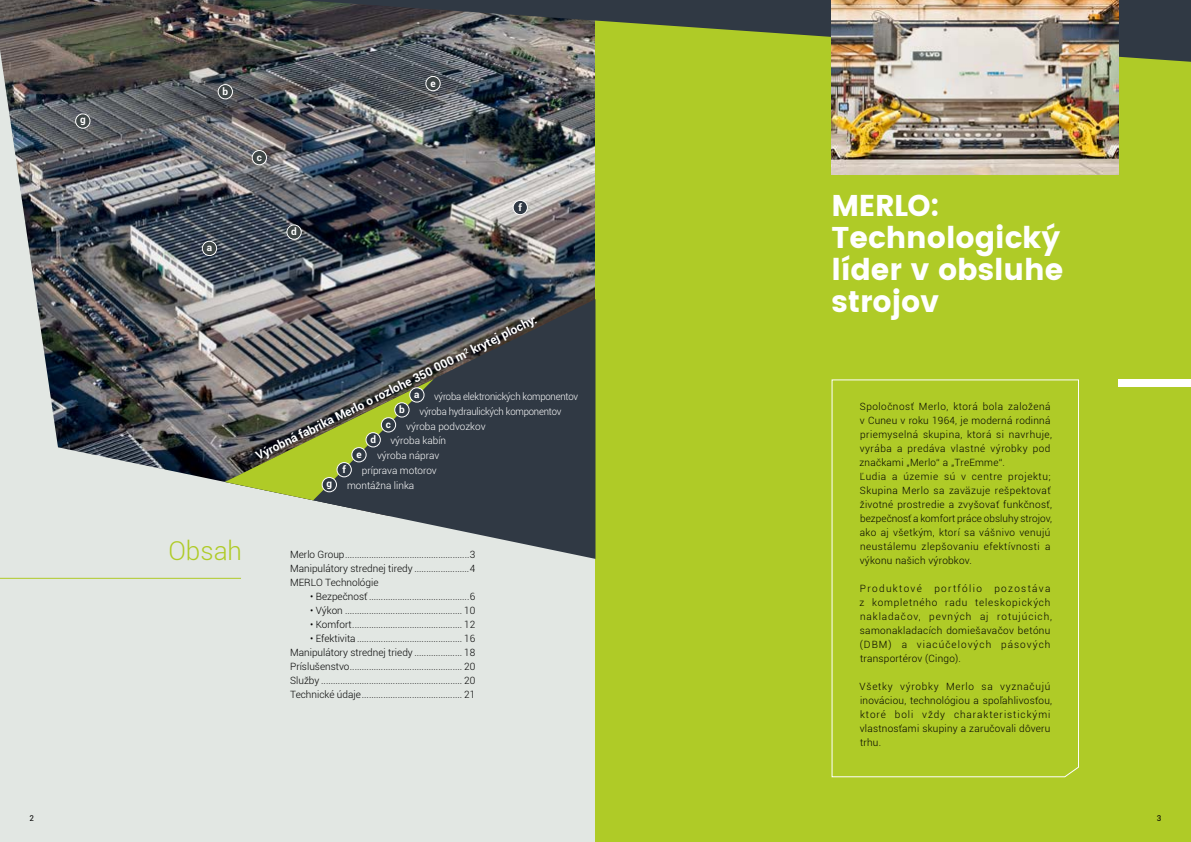
<style>
.page{position:relative;width:1191px;height:842px;background:#e2e7e3}
.page>*{position:absolute;margin:0;border:0;box-sizing:border-box;transform-origin:0 0}
.t1{font:30px/32px "Poppins";color:#fff}
.t2{font:300 26px "Roboto";color:#afcb27}
.t3{font:700 12px "Roboto";color:#fff}
.t4{font:300 10px/14px "Roboto";letter-spacing:.035em;color:#000;text-align:justify}
.t5{font:300 10px/14px "Roboto";letter-spacing:.08em;color:#000}
.t6{font:300 10px "Roboto";color:#000}
.t7{font:300 10px "Roboto";letter-spacing:-.01em;color:#fff}
.t8{font:300 10px "Roboto";letter-spacing:-.01em;color:#fff;scale:.95 1}
.t9{font:700 10px "Roboto";color:#fff}
.t10{font:8px "Roboto";color:#000}
</style>
<div class="page">
<img style="left:0;top:0;width:595px;height:482px">
<div style="left:595px;top:0;width:596px;height:842px;background:#afcb27"></div>
<svg style="left:299px;top:0;width:892px;height:62px"></svg>
<img style="left:831px;top:0;width:287px;height:174px">
<svg style="left:831px;top:379px;width:248px;height:399px"></svg>
<div style="left:1118px;top:379px;width:73px;height:7px;background:#fff"></div>
<hr style="left:0;top:578px;width:241px;height:1px;background:#afcb27">
<svg style="left:225px;top:299px;width:370px;height:260px;fill:#303944"></svg>
<svg style="left:225px;top:379px;width:209px;height:121px;background:#636d4a"></svg>
<div style="left:426px;top:76px;width:14px;height:15px;background:#3f4746;border-radius:50%"></div>
<div style="left:425px;top:76px;width:16px;height:15px;border:1px solid #fff;border-radius:50%"></div>
<div style="left:287px;top:225px;width:14px;height:14px;background:#3f4746;border-radius:50%"></div>
<div style="left:286px;top:224px;width:16px;height:16px;border:1px solid #fff;border-radius:50%"></div>
<div style="left:202px;top:241px;width:15px;height:15px;background:#3f4746;border-radius:50%"></div>
<div style="left:202px;top:241px;width:15px;height:15px;border:1px solid #fff;border-radius:50%"></div>
<div style="left:218px;top:85px;width:14px;height:14px;background:#3f4746;border-radius:50%"></div>
<div style="left:218px;top:84px;width:15px;height:15px;border:1px solid #fff;border-radius:50%"></div>
<div style="left:76px;top:114px;width:14px;height:14px;background:#3f4746;border-radius:50%"></div>
<div style="left:75px;top:113px;width:15px;height:16px;border:1px solid #fff;border-radius:50%"></div>
<div style="left:410px;top:388px;width:14px;height:14px;background:#303944;border-radius:50%"></div>
<div style="left:409px;top:387px;width:15px;height:16px;border:1px solid #fff;border-radius:50%"></div>
<div style="left:513px;top:200px;width:14px;height:15px;background:#303944;border-radius:50%"></div>
<div style="left:512px;top:200px;width:16px;height:15px;border:1px solid #fff;border-radius:50%"></div>
<div style="left:337px;top:463px;width:14px;height:14px;background:#303944;border-radius:50%"></div>
<div style="left:336px;top:462px;width:16px;height:15px;border:1px solid #fff;border-radius:50%"></div>
<div style="left:366px;top:433px;width:14px;height:14px;background:#303944;border-radius:50%"></div>
<div style="left:365px;top:432px;width:16px;height:15px;border:1px solid #fff;border-radius:50%"></div>
<div style="left:252px;top:150px;width:14px;height:15px;background:#3f4746;border-radius:50%"></div>
<div style="left:252px;top:150px;width:15px;height:15px;border:1px solid #fff;border-radius:50%"></div>
<div style="left:381px;top:418px;width:14px;height:14px;background:#303944;border-radius:50%"></div>
<div style="left:381px;top:417px;width:15px;height:15px;border:1px solid #fff;border-radius:50%"></div>
<div style="left:322px;top:477px;width:14px;height:15px;background:#303944;border-radius:50%"></div>
<div style="left:322px;top:477px;width:15px;height:15px;border:1px solid #fff;border-radius:50%"></div>
<div style="left:395px;top:403px;width:14px;height:14px;background:#303944;border-radius:50%"></div>
<div style="left:394px;top:402px;width:15px;height:15px;border:1px solid #fff;border-radius:50%"></div>
<div style="left:352px;top:448px;width:14px;height:14px;background:#303944;border-radius:50%"></div>
<div style="left:351px;top:447px;width:15px;height:15px;border:1px solid #fff;border-radius:50%"></div>
<p class="t9" style="left:80px;top:113px;width:7px">g</p>
<p class="t9" style="left:222px;top:84px;width:7px">b</p>
<p class="t9" style="left:257px;top:150px;width:7px">c</p>
<p class="t9" style="left:207px;top:241px;width:7px">a</p>
<p class="t9" style="left:291px;top:225px;width:7px">d</p>
<p class="t9" style="left:430px;top:76px;width:7px">e</p>
<p class="t9" style="left:518px;top:201px;width:5px">f</p>
<p class="t3" style="left:253px;top:448px;width:313px;rotate:-26deg">Výrobná fabrika Merlo o rozlohe 350 000 m<sup>2</sup> krytej plochy:</p>
<p class="t8" style="left:434px;top:389px;width:153px">výroba elektronických komponentov</p>
<p class="t9" style="left:414px;top:387px;width:7px">a</p>
<p class="t9" style="left:399px;top:402px;width:7px">b</p>
<p class="t8" style="left:419px;top:404px;width:151px">výroba hydraulických komponentov</p>
<p class="t7" style="left:406px;top:419px;width:81px">výroba podvozkov</p>
<p class="t9" style="left:386px;top:417px;width:7px">c</p>
<p class="t9" style="left:370px;top:432px;width:7px">d</p>
<p class="t7" style="left:390px;top:434px;width:57px">výroba kabín</p>
<p class="t7" style="left:377px;top:449px;width:64px">výroba náprav</p>
<p class="t9" style="left:356px;top:447px;width:7px">e</p>
<p class="t9" style="left:326px;top:476px;width:7px">g</p>
<p class="t9" style="left:342px;top:463px;width:5px">f</p>
<p class="t7" style="left:362px;top:464px;width:77px">príprava motorov</p>
<p class="t7" style="left:347px;top:479px;width:69px">montážna linka</p>
<h2 class="t2" style="left:168px;top:533px;width:75px">Obsah</h2>
<p class="t4" style="left:290px;top:548px;width:186px">Merlo Group....................................................3<br>Manipulátory strednej tiredy .......................4<br>MERLO Technológie</p>
<p class="t6" style="left:310px;top:590px;width:166px">• Bezpečnosť ..........................................6</p>
<p class="t4" style="left:310px;top:604px;width:167px">• Výkon ................................................. 10</p>
<p class="t6" style="left:310px;top:618px;width:167px">• Komfort.............................................. 12</p>
<p class="t4" style="left:290px;top:632px;width:187px;text-indent:20px">• Efektivita ............................................ 16<br>Manipulátory strednej triedy .................... 18<br>Príslušenstvo............................................... 20<br>Služby ........................................................... 20<br>Technické údaje.......................................... 21</p>
<h1 class="t1" style="left:831px;top:189px;width:233px">MERLO:<br>Technologický líder v obsluhe strojov</h1>
<p class="t4" style="left:859px;top:399px;width:194px;text-align:left">Spoločnosť Merlo, ktorá bola založená v Cuneu v roku 1964, je moderná rodinná priemyselná skupina, ktorá si navrhuje, vyrába a predáva vlastné výrobky pod značkami „Merlo“ a „TreEmme“.<br>Ľudia a územie sú v centre projektu; Skupina Merlo sa zaväzuje rešpektovať životné prostredie a zvyšovať funkčnosť, bezpečnosť a komfort práce obsluhy strojov, ako aj všetkým, ktorí sa vášnivo venujú neustálemu zlepšovaniu efektívnosti a výkonu našich výrobkov.</p>
<p class="t5" style="left:859px;top:581px;width:194px">Produktové portfólio pozostáva z kompletného radu teleskopických nakladačov, pevných aj rotujúcich, samonakladacích domiešavačov betónu (DBM) a viacúčelových pásových transportérov (Cingo).</p>
<p class="t4" style="left:859px;top:679px;width:194px;text-align:left">Všetky výrobky Merlo sa vyznačujú inováciou, technológiou a spoľahlivosťou, ktoré boli vždy charakteristickými vlastnosťami skupiny a zaručovali dôveru trhu.</p>
<p class="t10" style="left:30px;top:813px;width:6px">2</p>
<p class="t10" style="left:1157px;top:813px;width:6px">3</p>
</div>
